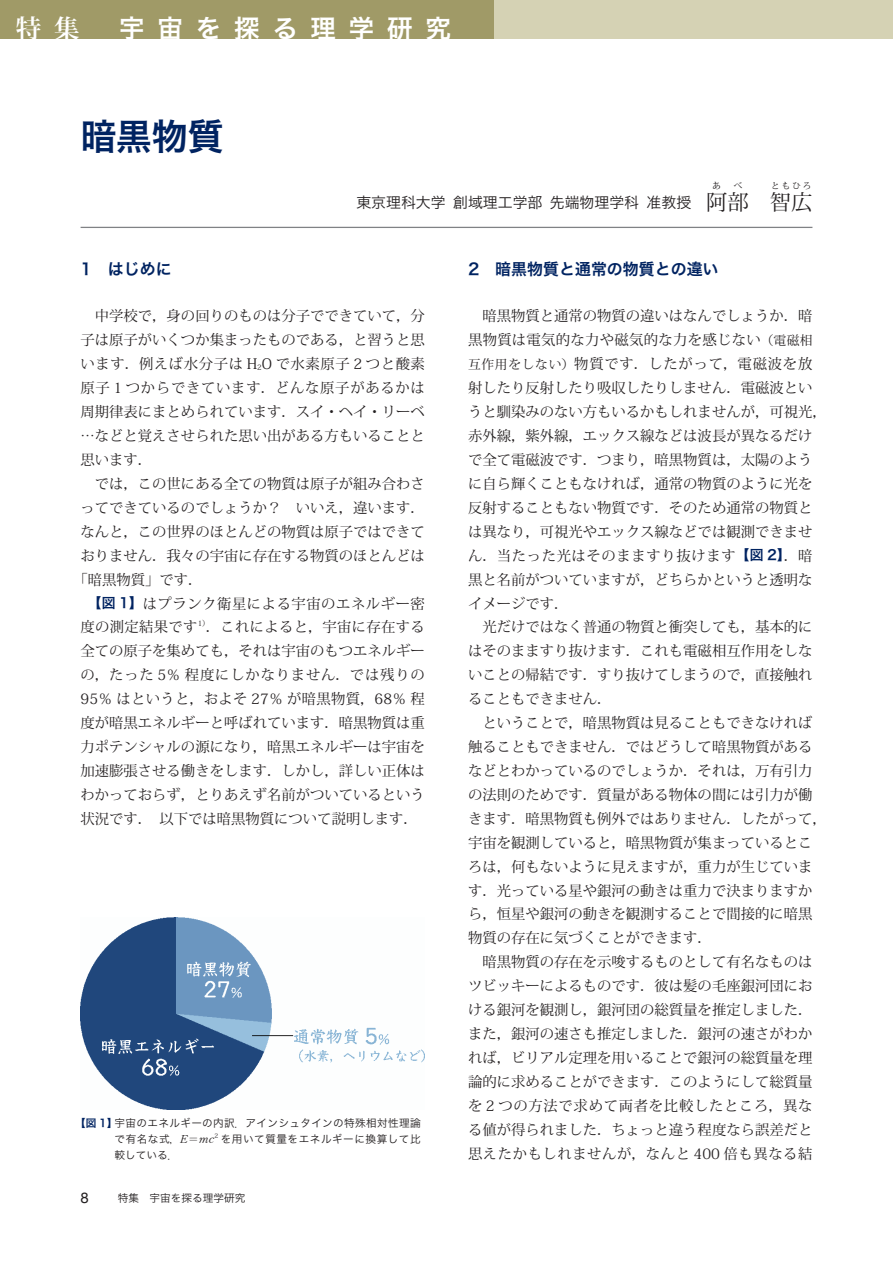
<style>
.page{position:relative;width:893px;height:1263px;background:#fff}
.page>*{position:absolute;margin:0;border:0;box-sizing:border-box;transform-origin:0 0}
.t1{font:36.15px "Hira Kaku Pro W6";color:#002361}
.t2{font:25.5px "Hira Kaku Pro N W6";letter-spacing:.5em;color:#fff}
.t3{font:700 25.5px "Koz Min Pr 6 N";color:#fff}
.t4{font:21.3px "Koz Min Pr 6 N";color:#231f20}
.t5{font:15.9px "Hira Kaku Pro N W6";color:#002361}
.t6{font:14.85px "Hira Kaku Pro W3";color:#231f20}
.t7{font:14.85px "Helvetica Neue";color:#231f20}
.t8{font:14.4px/23.9px "Koz Min Pr 6 N";color:#231f20}
.t9{font:14.4px "Koz Min Pr 6 N";letter-spacing:.04em;color:#231f20}
.t10{font:14.4px "Koz Min Pr 6 N";letter-spacing:.05em;color:#231f20}
.t11{font:14.4px "Koz Min Pr 6 N";letter-spacing:.035em;color:#231f20}
.t12{font:14.4px "Koz Min Pr 6 N";letter-spacing:.025em;color:#231f20}
.t13{font:10.65px/15.9px "Hira Kaku Pro W3";letter-spacing:.03em;color:#231f20}
.t14{font:10.65px "Hira Kaku Pro W3";color:#231f20}
.t15{font:9px "Koz Min Pr 6 N";color:#231f20}
.t16{font:7.5px "Koz Min Pr 6 N";color:#231f20}
.t17{font:6.15px "Koz Min Pr 6 N";color:#231f20}
.s1{font-family:"Koz Min Pr 6 N";font-size:21.3px}
.s2{font-size:7.5px}
.s3{font-family:"Hira Kaku Pro W6";font-size:13.8px;color:#002361}
.s4{font-family:"Hira Kaku Pro W6";color:#002361}
.s5{font-family:"B2 G Math";font-style:italic}
.s6{font-family:"Koz Min Pr 6 N"}
.s7{font-size:12.75px}
</style>
<div class="page">
<div style="left:0;top:0;width:893px;height:38px;background:#d5d2b4"></div>
<div style="left:0;top:0;width:493px;height:38px;background:#a09a67"></div>
<hr style="left:81px;top:227px;width:731px;height:1px;background:#808285">
<img style="left:81px;top:918px;width:344px;height:191px">
<h2 class="t3" style="left:16px;top:15px;width:65px">特集</h2>
<h2 class="t2" style="left:119px;top:6px;width:371px">宇宙を探る理学研究　</h2>
<h1 class="t1" style="left:81px;top:104px;width:145px">暗黒物質</h1>
<p class="t15" style="left:712px;top:181px;width:11px">あ</p>
<p class="t15" style="left:733px;top:181px;width:11px">べ</p>
<p class="t15" style="left:771px;top:181px;width:42px">ともひろ</p>
<h3 class="t4" style="left:727px;top:190px;width:23px">部</h3>
<p class="t6" style="left:356px;top:189px;width:372px">東京理科大学 創域理工学部 先端物理学科 准教授　<span class="s1">阿</span></p>
<h3 class="t4" style="left:770px;top:190px;width:44px">智広</h3>
<p class="t5" style="left:81px;top:255px;width:93px">1　はじめに</p>
<p class="t8" style="left:81px;top:305px;width:346px">　中学校で，身の回りのものは分子でできていて，分</p>
<p class="t8" style="left:81px;top:328px;width:346px">子は原子がいくつか集まったものである，と習うと思</p>
<p class="t9" style="left:81px;top:356px;width:346px">います．例えば水分子は H<span class="s2">2</span>O で水素原子 2 つと酸素</p>
<p class="t10" style="left:81px;top:380px;width:346px">原子 1 つからできています．どんな原子があるかは</p>
<p class="t8" style="left:81px;top:400px;width:346px">周期律表にまとめられています．スイ・ヘイ・リーベ</p>
<p class="t8" style="left:81px;top:424px;width:346px">…などと覚えさせられた思い出がある方もいることと</p>
<p class="t8" style="left:81px;top:448px;width:73px">思います．</p>
<p class="t8" style="left:81px;top:472px;width:346px">　では，この世にある全ての物質は原子が組み合わさ</p>
<p class="t8" style="left:81px;top:496px;width:346px">ってできているのでしょうか？ いいえ，違います．</p>
<p class="t8" style="left:81px;top:520px;width:346px">なんと，この世界のほとんどの物質は原子ではできて</p>
<p class="t8" style="left:81px;top:544px;width:346px">おりません．我々の宇宙に存在する物質のほとんどは</p>
<p class="t8" style="left:73px;top:568px;width:131px">「暗黒物質」です．</p>
<p class="t11" style="left:88px;top:595px;width:338px"><span class="s3">【図 1】</span>はプランク衛星による宇宙のエネルギー密</p>
<p class="t12" style="left:81px;top:619px;width:119px">度の測定結果です</p>
<p class="t16" style="left:198px;top:619px;width:14px">1）</p>
<p class="t8" style="left:81px;top:615px;width:346px;text-align:justify;text-indent:125px">．これによると，宇宙に存在する全ての原子を集めても，それは宇宙のもつエネルギーの，たった 5％程度にしかなりません．では残りの95％はというと，およそ 27％が暗黒物質，68％程度が暗黒エネルギーと呼ばれています．暗黒物質は重力ポテンシャルの源になり，暗黒エネルギーは宇宙を加速膨張させる働きをします．しかし，詳しい正体はわかっておらず，とりあえず名前がついているという状況です．　以下では暗黒物質について説明します．</p>
<p class="t13" style="left:115px;top:1114px;width:308px;text-indent:-39px"><span class="s4">【図 1】</span>宇宙のエネルギーの内訳．アインシュタインの特殊相対性理論で有名な式，<span class="s5">E</span><span class="s6">＝</span><span class="s5">mc</span></p>
<p class="t17" style="left:214px;top:1132px;width:5px">2</p>
<p class="t13" style="left:221px;top:1130px;width:201px">を用いて質量をエネルギーに換算して比</p>
<p class="t13" style="left:115px;top:1146px;width:65px">較している．</p>
<p class="t7" style="left:81px;top:1187px;width:10px">8</p>
<p class="t14" style="left:118px;top:1189px;width:129px">特集　宇宙を探る理学研究</p>
<p class="t5" style="left:468px;top:255px;width:252px">2　暗黒物質と通常の物質との違い</p>
<p class="t8" style="left:468px;top:305px;width:360px">　暗黒物質と通常の物質の違いはなんでしょうか．暗黒物質は電気的な力や磁気的な力を感じない<span class="s7">（電磁相互作用をしない）</span>物質です．したがって，電磁波を放射したり反射したり吸収したりしません．電磁波というと馴染みのない方もいるかもしれませんが，可視光，赤外線，紫外線，エックス線などは波長が異なるだけで全て電磁波です．つまり，暗黒物質は，太陽のように自ら輝くこともなければ，通常の物質のように光を反射することもない物質です．そのため通常の物質とは異なり，可視光やエックス線などでは観測できません．当たった光はそのまますり抜けます<span class="s3">【図 2】</span>．暗黒と名前がついていますが，どちらかというと透明なイメージです．<br>　光だけではなく普通の物質と衝突しても，基本的にはそのまますり抜けます．これも電磁相互作用をしないことの帰結です．すり抜けてしまうので，直接触れることもできません．<br>　ということで，暗黒物質は見ることもできなければ触ることもできません．ではどうして暗黒物質があるなどとわかっているのでしょうか．それは，万有引力の法則のためです．質量がある物体の間には引力が働きます．暗黒物質も例外ではありません．したがって，宇宙を観測していると，暗黒物質が集まっているところは，何もないように見えますが，重力が生じていま</p>
<p class="t8" style="left:468px;top:879px;width:346px">す．光っている星や銀河の動きは重力で決まりますから，恒星や銀河の動きを観測することで間接的に暗黒物質の存在に気づくことができます．<br>　暗黒物質の存在を示唆するものとして有名なものはツビッキーによるものです．彼は髪の毛座銀河団における銀河を観測し，銀河団の総質量を推定しました．また，銀河の速さも推定しました．銀河の速さがわかれば，ビリアル定理を用いることで銀河の総質量を理論的に求めることができます．このようにして総質量を 2 つの方法で求めて両者を比較したところ，異なる値が得られました．ちょっと違う程度なら誤差だと思えたかもしれませんが，なんと 400 倍も異なる結</p>
</div>
